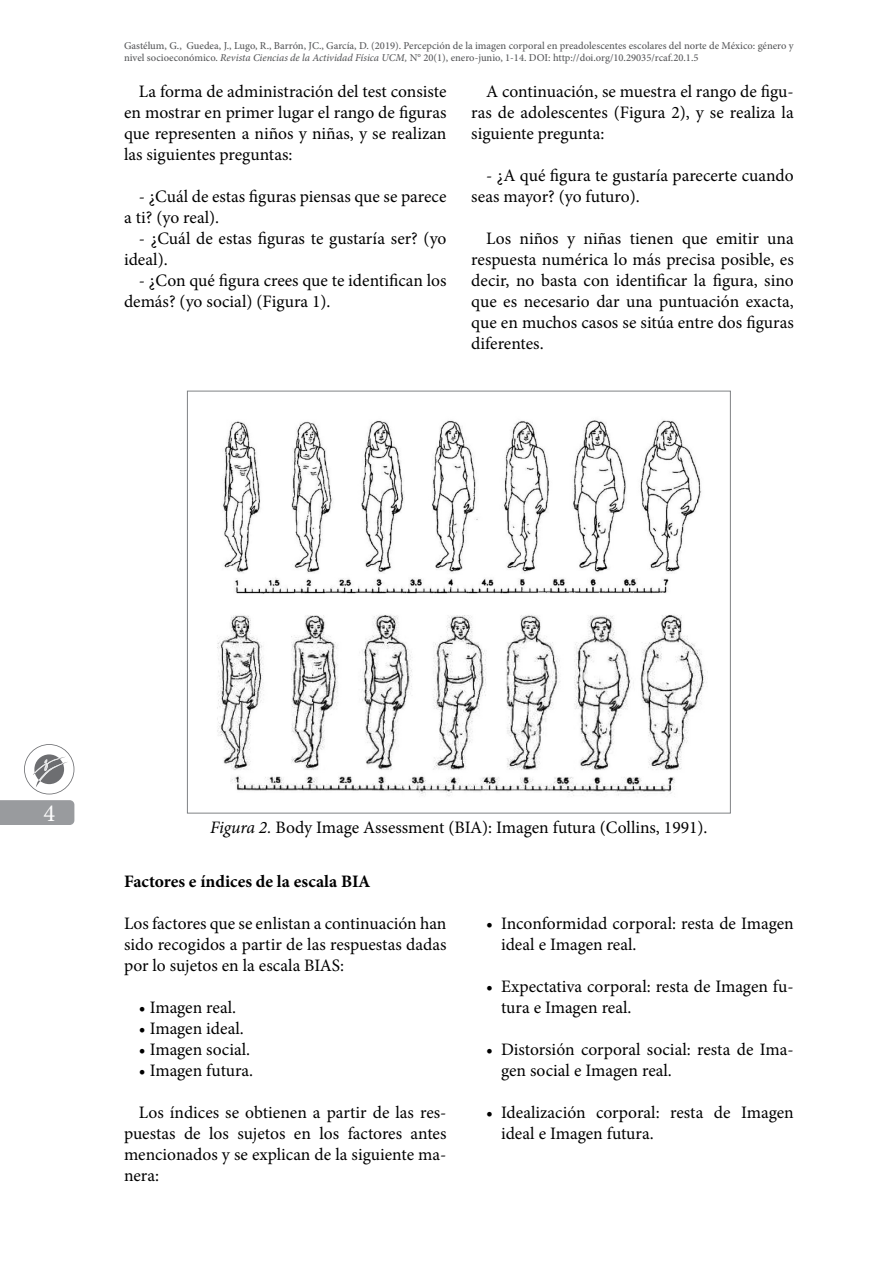
<style>
.page{position:relative;width:893px;height:1265px;background:#fff}
.page>*{position:absolute;margin:0;border:0;box-sizing:border-box;transform-origin:0 0}
.t1{font:24.5px "Minion Pro";color:#fff}
.t2{font:17.5px/21px "Minion Pro";color:#000}
.t3{font:700 17.5px "Minion Pro";color:#000}
.t4{font:500 10.5px/12.2px "Minion Pro";color:#58595b}
.s1{font-style:italic}
</style>
<div class="page">
<svg style="left:24px;top:744px;width:50px;height:50px"></svg>
<div style="left:0;top:800px;width:74px;height:25px;background:#999b9e"></div>
<img style="left:217px;top:420px;width:491px;height:376px">
<p class="t4" style="left:124px;top:39px;width:671px">Gastélum, G., Guedea, J., Lugo, R., Barrón, JC., García, D. (2019). Percepción de la imagen corporal en preadolescentes escolares del norte de México: género y nivel socioeconómico. <span class="s1">Revista Ciencias de la Actividad Física UCM,</span> N° 20(1), enero-junio, 1-14. DOI: http://doi.org/10.29035/rcaf.20.1.5</p>
<p class="t2" style="left:124px;top:81px;width:324px;text-align:justify;text-indent:15px">La forma de administración del test consiste en mostrar en primer lugar el rango de figuras que representen a niños y niñas, y se realizan las siguientes preguntas:</p>
<p class="t2" style="left:124px;top:186px;width:324px;text-indent:15px">- ¿Cuál de estas figuras piensas que se parece a ti? (yo real).</p>
<p class="t2" style="left:124px;top:228px;width:324px;text-indent:15px">- ¿Cuál de estas figuras te gustaría ser? (yo ideal).</p>
<p class="t2" style="left:124px;top:270px;width:324px;text-indent:15px">- ¿Con qué figura crees que te identifican los demás? (yo social) (Figura 1).</p>
<p class="t2" style="left:471px;top:81px;width:324px;text-align:justify;text-indent:15px">A continuación, se muestra el rango de figu&shy;ras de adolescentes (Figura 2), y se realiza la siguiente pregunta:</p>
<p class="t2" style="left:471px;top:165px;width:324px;text-indent:15px">- ¿A qué figura te gustaría parecerte cuando seas mayor? (yo futuro).</p>
<p class="t2" style="left:471px;top:228px;width:324px;text-align:justify;text-indent:15px">Los niños y niñas tienen que emitir una respuesta numérica lo más precisa posible, es decir, no basta con identificar la figura, sino que es necesario dar una puntuación exacta, que en muchos casos se sitúa entre dos figuras diferentes.</p>
<h1 class="t1" style="left:43px;top:797px;width:13px">4</h1>
<p class="t2" style="left:210px;top:817px;width:499px"><span class="s1">Figura 2.</span> Body Image Assessment (BIA): Imagen futura (Collins, 1991).</p>
<p class="t3" style="left:124px;top:869px;width:247px">Factores e índices de la escala BIA</p>
<p class="t2" style="left:124px;top:913px;width:324px;text-align:justify">Los factores que se enlistan a continuación han sido recogidos a partir de las respuestas dadas por lo sujetos en la escala BIAS:</p>
<p class="t2" style="left:139px;top:997px;width:99px">• Imagen real.</p>
<p class="t2" style="left:139px;top:1018px;width:106px">• Imagen ideal.</p>
<p class="t2" style="left:139px;top:1039px;width:113px">• Imagen social.</p>
<p class="t2" style="left:139px;top:1060px;width:116px">• Imagen futura.</p>
<p class="t2" style="left:124px;top:1102px;width:324px;text-align:justify;text-indent:15px">Los índices se obtienen a partir de las res&shy;puestas de los sujetos en los factores antes mencionados y se explican de la siguiente ma&shy;nera:</p>
<p class="t2" style="left:501px;top:913px;width:294px;text-indent:-15px">• Inconformidad corporal: resta de Imagen ideal e Imagen real.</p>
<p class="t2" style="left:501px;top:976px;width:294px;text-indent:-15px">• Expectativa corporal: resta de Imagen fu&shy;tura e Imagen real.</p>
<p class="t2" style="left:501px;top:1039px;width:294px;text-indent:-15px">• Distorsión corporal social: resta de Ima&shy;gen social e Imagen real.</p>
<p class="t2" style="left:501px;top:1102px;width:294px;text-indent:-15px">• Idealización corporal: resta de Imagen ideal e Imagen futura.</p>
</div>
